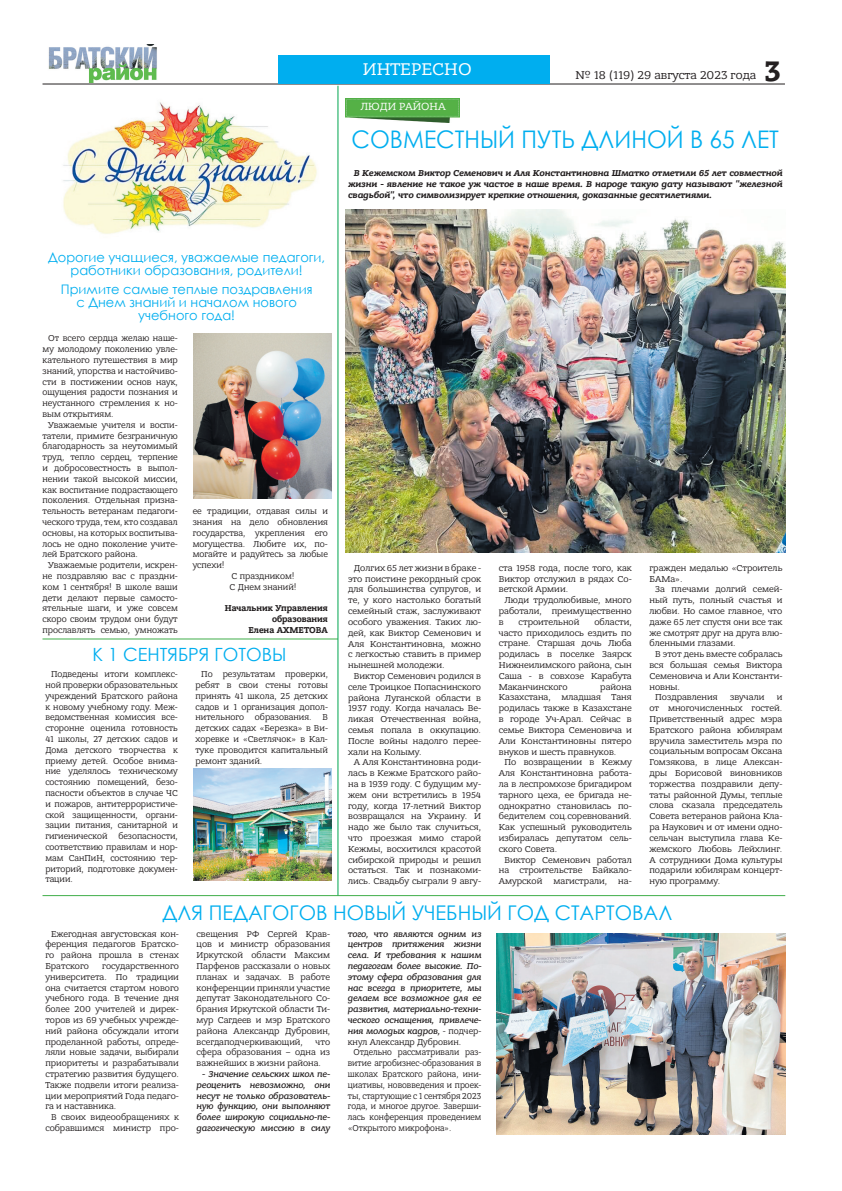
<style>
.page{position:relative;width:842px;height:1191px;background:#fff}
.page>*{position:absolute;margin:0;border:0;box-sizing:border-box;transform-origin:0 0}
.t1{font:700 30px "Bandera Pro";color:#231f20}
.t2{font:24.2px "Century Gothic";color:#00aeef;scale:.94 1}
.t3{font:20.2px "Century Gothic";color:#00aeef}
.t4{font:18.2px "Century Gothic";color:#00aeef}
.t5{font:18px "Bandera Pro";color:#fff}
.t6{font:13.1px/13px "Century Gothic";color:#00aeef;text-align:center}
.t7{font:12px "Bandera Pro";color:#231f20}
.t8{font:11px "Bandera Pro";letter-spacing:-.005em;color:#fff}
.t9{font:9.1px/10.8px "Bandera Pro";color:#231f20;text-align:justify}
.t10{font:9.1px/10.8px "Bandera Pro";color:#231f20;text-align:justify;scale:.96 1}
.t11{font:9.1px/10.8px "Bandera Pro";color:#231f20;text-align:justify;scale:.95 1}
.t12{font:italic 500 9.1px/10.8px "Bandera Pro";color:#231f20;text-align:justify;scale:.96 1}
.t13{font:italic 700 9.1px/10.8px "Bandera Pro";color:#231f20;text-align:justify}
.t14{font:9.1px/10.8px "Bandera Pro";color:#231f20;text-align:justify;scale:.91 1}
.t15{font:700 9.1px/10.8px "Bandera Pro";color:#231f20;text-align:right;scale:.95 1}
.s1{font-weight:400;font-style:normal}
</style>
<div class="page">
<hr style="left:43px;top:84px;width:742px;height:1px;background:#231f20">
<div style="left:278px;top:55px;width:272px;height:29px;background:#00aeef"></div>
<img style="left:48px;top:44px;width:109px;height:38px">
<hr style="left:43px;top:895px;width:742px;height:1px;background:#40ae49">
<hr style="left:42px;top:639px;width:296px;height:1px;background:#40ae49">
<hr style="left:338px;top:86px;width:1px;height:809px;background:#00a54f">
<img style="left:346px;top:98px;width:113px;height:24px">
<img style="left:345px;top:210px;width:440px;height:342px">
<img style="left:194px;top:768px;width:137px;height:112px">
<img style="left:63px;top:102px;width:254px;height:132px">
<img style="left:194px;top:333px;width:137px;height:165px">
<img style="left:496px;top:933px;width:289px;height:201px">
<h3 class="t5" style="left:363px;top:58px;width:110px">ИНТЕРЕСНО</h3>
<h3 class="t7" style="left:576px;top:68px;width:182px">№ 18 (119) 29 августа 2023 года</h3>
<h1 class="t1" style="left:764px;top:53px;width:18px">3</h1>
<p class="t8" style="left:360px;top:100px;width:87px">ЛЮДИ РАЙОНА</p>
<h2 class="t2" style="left:352px;top:123px;width:456px">СОВМЕСТНЫЙ ПУТЬ ДЛИНОЙ В 65 ЛЕТ</h2>
<p class="t13" style="left:348px;top:168px;width:436px;text-indent:6px">В Кежемском Виктор Семенович и Аля Константиновна Шматко отметили 65 лет совместной жизни - явление не такое уж частое в наше время. В народе такую дату называют "железной свадьбой", что символизирует крепкие отношения, доказанные десятилетиями.</p>
<h3 class="t6" style="left:48px;top:251px;width:278px">Дорогие учащиеся, уважаемые педагоги, работники образования, родители!</h3>
<h3 class="t6" style="left:61px;top:282px;width:253px">Примите самые теплые поздравления с Днем знаний и началом нового учебного года!</h3>
<p class="t10" style="left:43px;top:333px;width:142px;text-indent:6px">От всего сердца желаю наше&shy;му молодому поколению увле&shy;кательного путешествия в мир знаний, упорства и настойчиво&shy;сти в постижении основ наук, ощущения радости познания и неустанного стремления к но&shy;вым открытиям.</p>
<p class="t10" style="left:43px;top:419px;width:142px;text-indent:6px">Уважаемые учителя и воспи&shy;татели, примите безграничную благодарность за неутомимый труд, тепло сердец, терпение и добросовестность в выпол&shy;нении такой высокой миссии, как воспитание подрастающего поколения. Отдельная призна&shy;тельность ветеранам педагоги&shy;ческого труда, тем, кто создавал основы, на которых воспитыва&shy;лось не одно поколение учите&shy;лей Братского района.</p>
<p class="t10" style="left:43px;top:560px;width:142px;text-indent:6px">Уважаемые родители, искрен&shy;не поздравляю вас с праздни&shy;ком 1 сентября! В школе ваши дети делают первые самосто&shy;ятельные шаги, и уже совсем скоро своим трудом они будут прославлять семью, умножать</p>
<p class="t10" style="left:193px;top:506px;width:142px">ее традиции, отдавая силы и</p>
<p class="t10" style="left:193px;top:516px;width:142px">знания на дело обновления</p>
<p class="t10" style="left:193px;top:527px;width:142px">государства, укрепления его</p>
<p class="t10" style="left:193px;top:538px;width:142px">могущества. Любите их, по-</p>
<p class="t10" style="left:193px;top:549px;width:142px">могайте и радуйтесь за любые</p>
<p class="t10" style="left:193px;top:560px;width:35px">успехи!</p>
<p class="t10" style="left:232px;top:570px;width:67px">С праздником!</p>
<p class="t10" style="left:230px;top:581px;width:71px">С Днем знаний!</p>
<p class="t15" style="left:225px;top:603px;width:110px">Начальник Управления образования<br>Елена АХМЕТОВА</p>
<h3 class="t4" style="left:93px;top:641px;width:195px">К 1 СЕНТЯБРЯ ГОТОВЫ</h3>
<p class="t11" style="left:45px;top:669px;width:141px;text-indent:6px">Подведены итоги комплекс&shy;ной проверки образовательных учреждений Братского района к новому учебному году. Меж&shy;ведомственная комиссия все&shy;сторонне оценила готовность 41 школы, 27 детских садов и Дома детского творчества к приему детей. Особое внима&shy;ние уделялось техническому состоянию помещений, безо&shy;пасности объектов в случае ЧС и пожаров, антитеррористиче&shy;ской защищенности, органи&shy;зации питания, санитарной и гигиенической безопасности, соответствию правилам и нор&shy;мам СанПиН, состоянию тер&shy;риторий, подготовке докумен&shy;тации.</p>
<p class="t10" style="left:195px;top:669px;width:139px;text-indent:6px">По результатам проверки, ребят в свои стены готовы принять 41 школа, 25 детских садов и 1 организация допол&shy;нительного образования. В детских садах «Березка» в Ви&shy;хоревке и «Светлячок» в Кал&shy;туке проводится капитальный ремонт зданий.</p>
<p class="t9" style="left:348px;top:562px;width:134px;text-indent:6px">Долгих 65 лет жизни в браке - это поистине рекордный срок для большинства супругов, и те, у кого настолько богатый семейный стаж, заслуживают особого уважения. Таких лю&shy;дей, как Виктор Семенович и Аля Константиновна, можно с легкостью ставить в пример нынешней молодежи.</p>
<p class="t9" style="left:348px;top:670px;width:134px;text-indent:6px">Виктор Семенович родился в селе Троицкое Попаснинского района Луганской области в 1937 году. Когда началась Ве&shy;ликая Отечественная война, семья попала в оккупацию.<br>После войны надолго перее&shy;хали на Колыму.</p>
<p class="t9" style="left:348px;top:757px;width:134px;text-indent:6px">А Аля Константиновна роди&shy;лась в Кежме Братского райо&shy;на в 1939 году. С будущим му&shy;жем они встретились в 1954 году, когда 17-летний Виктор возвращался на Украину. И надо же было так случиться, что проезжая мимо старой Кежмы, восхитился красотой сибирской природы и решил остаться. Так и познакоми&shy;лись. Свадьбу сыграли 9 авгу-</p>
<p class="t9" style="left:499px;top:562px;width:134px">ста 1958 года, после того, как Виктор отслужил в рядах Со&shy;ветской Армии.</p>
<p class="t9" style="left:499px;top:595px;width:134px;text-indent:6px">Люди трудолюбивые, много работали, преимущественно в</p>
<p class="t9" style="left:499px;top:616px;width:134px;text-indent:96px">области, часто приходилось ездить по стране. Старшая дочь Люба родилась в поселке Заярск Нижнеилимского района, сын Саша - в совхозе Карабута Маканчинского</p>
<p class="t9" style="left:519px;top:616px;width:62px">строительной</p>
<p class="t9" style="left:499px;top:681px;width:134px;text-indent:102px">района Казахстана, младшая Таня родилась также в Казахстане в городе Уч-Арал. Сейчас в семье Виктора Семеновича и Али Константиновны пятеро внуков и шесть правнуков.</p>
<p class="t9" style="left:499px;top:757px;width:134px;text-indent:6px">По возвращении в Кежму Аля Константиновна работа&shy;ла в леспромхозе бригадиром тарного цеха, ее бригада не&shy;однократно становилась по&shy;бедителем соц.соревнований.<br>Как успешный руководитель избиралась депутатом сель&shy;ского Совета.</p>
<p class="t9" style="left:499px;top:854px;width:134px;text-indent:6px">Виктор Семенович работал на строительстве Байкало-Амурской магистрали, на-</p>
<p class="t9" style="left:649px;top:562px;width:134px">гражден медалью «Строитель<br>БАМа».</p>
<p class="t9" style="left:649px;top:584px;width:134px;text-indent:6px">За плечами долгий семей&shy;ный путь, полный счастья и любви. Но самое главное, что даже 65 лет спустя они все так же смотрят друг на друга влю&shy;бленными глазами.</p>
<p class="t9" style="left:655px;top:649px;width:129px">В этот день вместе собралась</p>
<p class="t9" style="left:649px;top:659px;width:134px">вся большая семья Виктора</p>
<p class="t9" style="left:649px;top:670px;width:134px">Семеновича и Али Константи-</p>
<p class="t9" style="left:649px;top:681px;width:32px">новны.</p>
<p class="t9" style="left:655px;top:692px;width:64px">Поздравления</p>
<p class="t9" style="left:730px;top:692px;width:36px">звучали</p>
<p class="t9" style="left:649px;top:692px;width:134px;text-indent:127px">и от многочисленных гостей.<br>Приветственный адрес мэра Братского района юбилярам вручила заместитель мэра по социальным вопросам Оксана Гомзякова, в лице Алексан&shy;дры Борисовой виновников торжества поздравили депу&shy;таты районной Думы, теплые слова сказала председатель Совета ветеранов района Кла&shy;ра Наукович и от имени одно&shy;сельчан выступила глава Ке&shy;жемского Любовь Лейхлинг.<br>А сотрудники Дома культуры подарили юбилярам концерт&shy;ную программу.</p>
<h3 class="t3" style="left:162px;top:898px;width:511px">ДЛЯ ПЕДАГОГОВ НОВЫЙ УЧЕБНЫЙ ГОД СТАРТОВАЛ</h3>
<p class="t9" style="left:45px;top:928px;width:135px;text-indent:6px">Ежегодная августовская кон&shy;ференция педагогов Братско&shy;го района прошла в стенах Братского</p>
<p class="t9" style="left:197px;top:928px;width:135px">свещения РФ Сергей Крав&shy;цов и министр образования Иркутской области Максим Парфенов рассказали о новых планах и задачах. В работе конференции приняли участие депутат Законодательного Со&shy;брания Иркутской области Ти&shy;мур Сагдеев и мэр Братского района Александр Дубровин, всегдаподчеркивающий,</p>
<p class="t12" style="left:348px;top:928px;width:141px">того, что являются одним из центров притяжения жизни села. И требования к нашим педагогам более высокие. По&shy;этому сфера образования для нас всегда в приоритете, мы делаем все возможное для ее развития, материально-техни&shy;ческого оснащения, привлече&shy;ния молодых кадров, <span class="s1">- подчер&shy;кнул Александр Дубровин.</span></p>
<p class="t14" style="left:348px;top:1047px;width:148px;text-indent:6px">Отдельно рассматривали раз&shy;витие агробизнес-образования в школах Братского района, ини&shy;циативы, нововведения и проек&shy;ты, стартующие с 1 сентября 2023 года, и многое другое. Заверши&shy;лась конференция проведением «Открытого микрофона».</p>
<p class="t9" style="left:45px;top:960px;width:135px;text-indent:57px">государственного университета. По традиции она считается стартом нового учебного года. В течение дня более 200 учителей и дирек&shy;торов из 69 учебных учрежде&shy;ний района обсуждали итоги проделанной работы, опреде&shy;ляли новые задачи, выбирали приоритеты и разрабатывали стратегию развития будущего.<br>Также подвели итоги реализа&shy;ции мероприятий Года педаго&shy;га и наставника.</p>
<p class="t9" style="left:45px;top:1111px;width:135px;text-align:right">В своих видеообращениях к собравшимся министр про-</p>
<p class="t9" style="left:197px;top:1036px;width:135px;text-indent:119px">что сфера образования – одна из важнейших в жизни района.</p>
<p class="t12" style="left:197px;top:1068px;width:141px;text-indent:6px">- Значение сельских школ пе&shy;реоценить невозможно, они несут не только образователь&shy;ную функцию, они выполняют более широкую социально-пе&shy;дагогическую миссию в силу</p>
</div>
